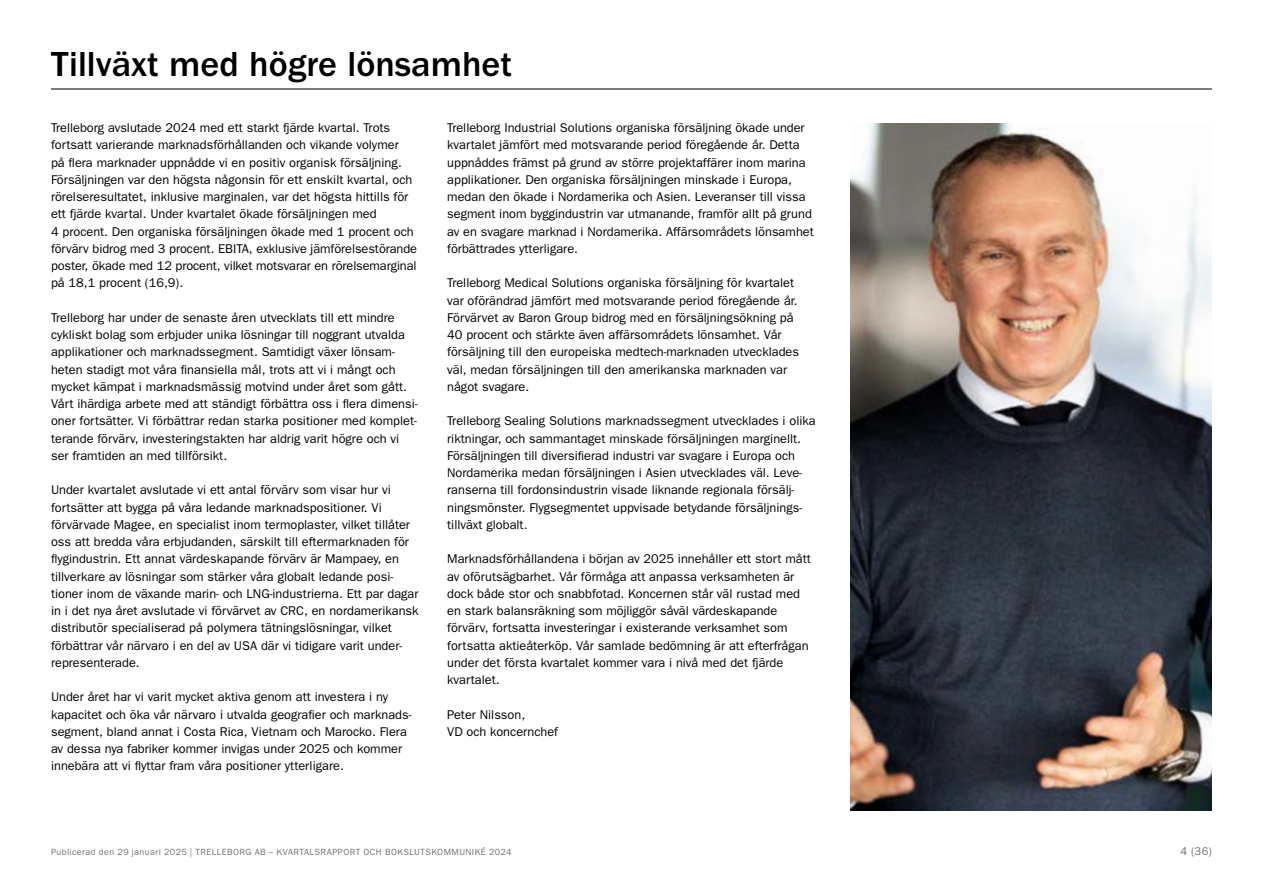
<style>
.page{position:relative;width:1263px;height:893px;background:#fff}
.page>*{position:absolute;margin:0;border:0;box-sizing:border-box;transform-origin:0 0}
.t1{font:500 36px "ITC Franklin Gothic Std";color:#000}
.t2{font:12.75px/17.2px "ITC Franklin Gothic Std";color:#000}
.t3{font:11.25px "ITC Franklin Gothic Std";color:#6f7070}
.t4{font:9px "ITC Franklin Gothic Std";letter-spacing:.05em;color:#6f7070}
</style>
<div class="page">
<img style="left:850px;top:123px;width:362px;height:687px">
<hr style="left:51px;top:88px;width:1161px;height:2px;background:#000">
<h1 class="t1" style="left:51px;top:44px;width:462px">Tillväxt med högre lönsamhet</h1>
<p class="t2" style="left:51px;top:119px;width:368px">Trelleborg avslutade 2024 med ett starkt fjärde kvartal. Trots fortsatt varierande marknadsförhållanden och vikande volymer<br>på flera marknader uppnådde vi en positiv organisk försäljning.<br>Försäljningen var den högsta någonsin för ett enskilt kvartal, och rörelseresultatet, inklusive marginalen, var det högsta hittills för ett fjärde kvartal. Under kvartalet ökade försäljningen med<br>4 procent. Den organiska försäljningen ökade med 1 procent och förvärv bidrog med 3 procent. EBITA, exklusive jämförelsestörande poster, ökade med 12 procent, vilket motsvarar en rörelsemarginal på 18,1 procent (16,9).</p>
<p class="t2" style="left:51px;top:309px;width:368px">Trelleborg har under de senaste åren utvecklats till ett mindre cykliskt bolag som erbjuder unika lösningar till noggrant utvalda applikationer och marknadssegment. Samtidigt växer lönsam&shy;heten stadigt mot våra finansiella mål, trots att vi i mångt och mycket kämpat i marknadsmässig motvind under året som gått.<br>Vårt ihärdiga arbete med att ständigt förbättra oss i flera dimensi&shy;oner fortsätter. Vi förbättrar redan starka positioner med komplet&shy;terande förvärv, investeringstakten har aldrig varit högre och vi ser framtiden an med tillförsikt.</p>
<p class="t2" style="left:51px;top:481px;width:369px">Under kvartalet avslutade vi ett antal förvärv som visar hur vi fortsätter att bygga på våra ledande marknadspositioner. Vi förvärvade Magee, en specialist inom termoplaster, vilket tillåter oss att bredda våra erbjudanden, särskilt till eftermarknaden för flygindustrin. Ett annat värdeskapande förvärv är Mampaey, en tillverkare av lösningar som stärker våra globalt ledande posi&shy;tioner inom de växande marin- och LNG-industrierna. Ett par dagar in i det nya året avslutade vi förvärvet av CRC, en nordamerikansk distributör specialiserad på polymera tätningslösningar, vilket förbättrar vår närvaro i en del av USA där vi tidigare varit under&shy;representerade.</p>
<p class="t2" style="left:51px;top:688px;width:362px">Under året har vi varit mycket aktiva genom att investera i ny kapacitet och öka vår närvaro i utvalda geografier och marknads&shy;segment, bland annat i Costa Rica, Vietnam och Marocko. Flera av dessa nya fabriker kommer invigas under 2025 och kommer innebära att vi flyttar fram våra positioner ytterligare.</p>
<p class="t2" style="left:447px;top:119px;width:368px">Trelleborg Industrial Solutions organiska försäljning ökade under kvartalet jämfört med motsvarande period föregående år. Detta uppnåddes främst på grund av större projektaffärer inom marina applikationer. Den organiska försäljningen minskade i Europa, medan den ökade i Nordamerika och Asien. Leveranser till vissa segment inom byggindustrin var utmanande, framför allt på grund av en svagare marknad i Nordamerika. Affärsområdets lönsamhet förbättrades ytterligare.</p>
<p class="t2" style="left:447px;top:274px;width:353px">Trelleborg Medical Solutions organiska försäljning för kvartalet var oförändrad jämfört med motsvarande period föregående år.<br>Förvärvet av Baron Group bidrog med en försäljningsökning på 40 procent och stärkte även affärsområdets lönsamhet. Vår försäljning till den europeiska medtech-marknaden utvecklades väl, medan försäljningen till den amerikanska marknaden var något svagare.</p>
<p class="t2" style="left:447px;top:412px;width:370px">Trelleborg Sealing Solutions marknadssegment utvecklades i olika riktningar, och sammantaget minskade försäljningen marginellt.<br>Försäljningen till diversifierad industri var svagare i Europa och Nordamerika medan försäljningen i Asien utvecklades väl. Leve&shy;ranserna till fordonsindustrin visade liknande regionala försälj&shy;ningsmönster. Flygsegmentet uppvisade betydande försäljnings&shy;tillväxt globalt.</p>
<p class="t2" style="left:447px;top:550px;width:365px">Marknadsförhållandena i början av 2025 innehåller ett stort mått av oförutsägbarhet. Vår förmåga att anpassa verksamheten är dock både stor och snabbfotad. Koncernen står väl rustad med en stark balansräkning som möjliggör såväl värdeskapande förvärv, fortsatta investeringar i existerande verksamhet som fortsatta aktieåterköp. Vår samlade bedömning är att efterfrågan under det första kvartalet kommer vara i nivå med det fjärde kvartalet.</p>
<p class="t2" style="left:447px;top:706px;width:112px">Peter Nilsson,<br>VD och koncernchef</p>
<p class="t4" style="left:51px;top:846px;width:462px">Publicerad den 29 januari 2025 | TRELLEBORG AB – KVARTALSRAPPORT OCH BOKSLUTSKOMMUNIKÉ 2024</p>
<p class="t3" style="left:1180px;top:844px;width:33px">4 (36)</p>
</div>
